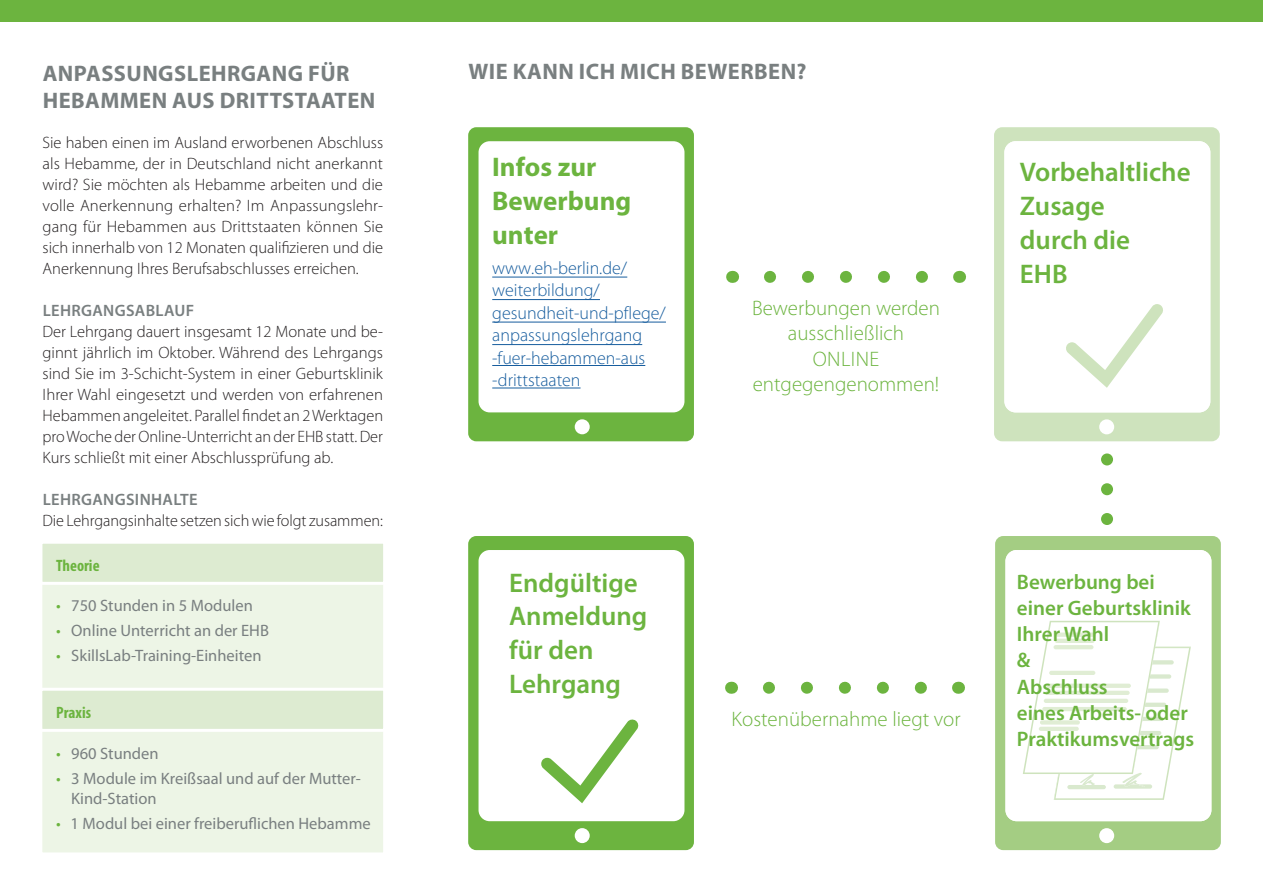
<style>
.page{position:relative;width:1263px;height:893px;background:#fff}
.page>*{position:absolute;margin:0;border:0;box-sizing:border-box;transform-origin:0 0}
.Blocksatz{font:600 27px/33.8px "Myriad Pro";color:#6cb43f}
.Blocksatz-2{font:700 27px/33.8px "Myriad Pro";color:#6cb43f}
.Headline2{font:700 22.5px/27px "Myriad Pro";letter-spacing:.02em;color:#797f80}
.Blocksatz-3{font:600 21px/26.2px "Myriad Pro";color:#6cb43f}
.Headline1{font:300 21px/25.2px "Myriad Pro";color:#6cb43f;text-align:center}
.Blocksatz-4{font:300 18px/22.5px "Myriad Pro";color:#175d9e}
.Blocksatz2{font:300 16.5px/21px "Myriad Pro";color:#231f20;text-align:justify}
.Blocksatz-5{font:300 16.5px/21px "Myriad Pro";color:#231f20;text-align:justify}
.Blocksatz-6{font:16.5px/20.5px "Myriad Pro";color:#797f80}
.Headline2-2{font:600 16.5px "Myriad Pro";letter-spacing:.02em;color:#797f80}
.Headline2_Kopie{font:600 16.5px "Myriad Pro";letter-spacing:.02em;color:#797f80}
.Blocksatz-7{font:700 condensed 16.5px "Myriad Pro";color:#6cb43f}
.s1{color:#6cb43f}
</style>
<div class="page">
<div style="left:39px;top:540px;width:347px;height:315px;background:#edf5e6;border:3px solid #fff"></div>
<div style="left:0;top:0;width:1263px;height:21px;background:#6cb43f"></div>
<div style="left:39px;top:541px;width:347px;height:44px;background:#ddebd1;border:3px solid #fff"></div>
<div style="left:39px;top:688px;width:347px;height:44px;background:#ddebd1;border:3px solid #fff"></div>
<svg style="left:770px;top:271px;width:158px;height:12px"></svg>
<svg style="left:732px;top:271px;width:1px;height:12px"></svg>
<svg style="left:959px;top:271px;width:1px;height:12px"></svg>
<svg style="left:769px;top:682px;width:158px;height:12px"></svg>
<svg style="left:731px;top:682px;width:1px;height:12px"></svg>
<svg style="left:958px;top:682px;width:1px;height:12px"></svg>
<div style="left:468px;top:127px;width:226px;height:314px;background:#6cb43f;border-radius:8px"></div>
<div style="left:478px;top:141px;width:206px;height:271px;background:#fff;border-radius:11px"></div>
<div style="left:575px;top:419px;width:15px;height:15px;background:#fff;border-radius:50%"></div>
<div style="left:468px;top:536px;width:226px;height:314px;background:#6cb43f;border-radius:8px"></div>
<div style="left:478px;top:550px;width:206px;height:271px;background:#fff;border-radius:11px"></div>
<div style="left:575px;top:828px;width:15px;height:15px;background:#fff;border-radius:50%"></div>
<svg style="left:994px;top:127px;width:226px;height:314px;background:#cfe3be"></svg>
<div style="left:1004px;top:141px;width:206px;height:271px;background:#fff;border-radius:11px"></div>
<div style="left:1099px;top:419px;width:15px;height:15px;background:#fff;border-radius:50%"></div>
<svg style="left:995px;top:536px;width:226px;height:314px;background:#a6ce86"></svg>
<div style="left:1005px;top:550px;width:206px;height:271px;background:#fff;border-radius:11px"></div>
<div style="left:1099px;top:828px;width:15px;height:15px;background:#fff;border-radius:50%"></div>
<svg style="left:1023px;top:621px;width:168px;height:179px"></svg>
<div style="left:1056px;top:632px;width:40px;height:5px;background:#e0edd4;border-radius:2px"></div>
<hr style="left:1055px;top:639px;width:40px;height:4px;background:#e0edd4;border-radius:2px">
<hr style="left:1053px;top:645px;width:40px;height:4px;background:#e0edd4;border-radius:2px">
<div style="left:1040px;top:720px;width:40px;height:5px;background:#e0edd4;border-radius:2px"></div>
<hr style="left:1039px;top:727px;width:40px;height:4px;background:#e0edd4;border-radius:2px">
<hr style="left:1049px;top:671px;width:46px;height:4px;background:#e0edd4;border-radius:2px">
<hr style="left:1046px;top:684px;width:85px;height:4px;background:#e0edd4;border-radius:2px">
<hr style="left:1045px;top:691px;width:85px;height:4px;background:#e0edd4;border-radius:2px">
<hr style="left:1044px;top:699px;width:84px;height:4px;background:#e0edd4;border-radius:2px">
<hr style="left:1042px;top:707px;width:85px;height:4px;background:#e0edd4;border-radius:2px">
<svg style="left:1101px;top:453px;width:12px;height:72px"></svg>
<svg style="left:541px;top:719px;width:98px;height:84px"></svg>
<svg style="left:1066px;top:304px;width:97px;height:84px"></svg>
<hr style="left:492px;top:365px;width:153px;height:1px;background:#175d9e">
<hr style="left:492px;top:388px;width:88px;height:1px;background:#175d9e">
<hr style="left:492px;top:277px;width:135px;height:1px;background:#175d9e">
<hr style="left:492px;top:299px;width:108px;height:1px;background:#175d9e">
<hr style="left:492px;top:322px;width:174px;height:1px;background:#175d9e">
<hr style="left:492px;top:344px;width:150px;height:1px;background:#175d9e">
<p class="Headline2" style="left:43px;top:59px;width:334px">ANPASSUNGSLEHRGANG FÜR<br>HEBAMMEN AUS DRITTSTAATEN</p>
<p class="Blocksatz-5" style="left:43px;top:132px;width:342px">Sie haben einen im Ausland erworbenen Abschluss als Hebamme, der in Deutschland nicht anerkannt wird? Sie möchten als Hebamme arbeiten und die volle Anerkennung erhalten? Im Anpassungslehr&shy;gang für Hebammen aus Drittstaaten können Sie sich innerhalb von 12 Monaten qualifizieren und die Anerkennung Ihres Berufsabschlusses erreichen.</p>
<p class="Headline2_Kopie" style="left:43px;top:300px;width:153px">LEHRGANGSABLAUF</p>
<p class="Blocksatz2" style="left:43px;top:321px;width:342px">Der Lehrgang dauert insgesamt 12 Monate und be&shy;ginnt jährlich im Oktober. Während des Lehrgangs sind Sie im 3-Schicht-System in einer Geburtsklinik Ihrer Wahl eingesetzt und werden von erfahrenen Hebammen angeleitet. Parallel findet an 2 Werktagen pro Woche der Online-Unterricht an der EHB statt. Der Kurs schließt mit einer Abschlussprüfung ab.</p>
<p class="Headline2-2" style="left:43px;top:489px;width:157px">LEHRGANGSINHALTE</p>
<p class="Blocksatz2" style="left:43px;top:510px;width:342px">Die Lehrgangsinhalte setzen sich wie folgt zusammen:</p>
<p class="Blocksatz-7" style="left:56px;top:555px;width:45px">Theorie</p>
<p class="Blocksatz-6" style="left:56px;top:595px;width:198px"><span class="s1">•</span> 750 Stunden in 5 Modulen</p>
<p class="Blocksatz-6" style="left:56px;top:620px;width:214px"><span class="s1">•</span> Online Unterricht an der EHB</p>
<p class="Blocksatz-6" style="left:56px;top:645px;width:207px"><span class="s1">•</span> SkillsLab-Training-Einheiten</p>
<p class="Blocksatz-7" style="left:56px;top:702px;width:36px">Praxis</p>
<p class="Blocksatz-6" style="left:56px;top:743px;width:104px"><span class="s1">•</span> 960 Stunden</p>
<p class="Blocksatz-6" style="left:71px;top:768px;width:291px;text-indent:-15px"><span class="s1">•</span> 3 Module im Kreißsaal und auf der Mutter-<br>Kind-Station</p>
<p class="Blocksatz-6" style="left:56px;top:813px;width:316px"><span class="s1">•</span> 1 Modul bei einer freiberuflichen Hebamme</p>
<p class="Headline2" style="left:468px;top:57px;width:340px">WIE KANN ICH MICH BEWERBEN?</p>
<p class="Blocksatz-2" style="left:492px;top:149px;width:141px">Infos zur<br>Bewerbung unter</p>
<p class="Blocksatz-4" style="left:492px;top:256px;width:175px">www.eh-berlin.de/ weiterbildung/ gesundheit- und-pflege/ anpassungslehrgang -fuer-hebammen-aus -drittstaaten</p>
<p class="Headline1" style="left:752px;top:295px;width:189px">Bewerbungen werden ausschließlich<br>ONLINE entgegengenommen!</p>
<p class="Blocksatz" style="left:1020px;top:155px;width:172px">Vorbehaltliche<br>Zusage</p>
<p class="Blocksatz" style="left:1020px;top:222px;width:112px">durch die</p>
<p class="Blocksatz" style="left:1020px;top:256px;width:49px">EHB</p>
<p class="Blocksatz" style="left:509px;top:565px;width:130px">Endgültige</p>
<p class="Blocksatz" style="left:509px;top:599px;width:140px">Anmeldung für den<br>Lehrgang</p>
<p class="Headline1" style="left:732px;top:706px;width:231px">Kostenübernahme liegt vor</p>
<p class="Blocksatz-3" style="left:1017px;top:568px;width:139px">Bewerbung bei</p>
<p class="Blocksatz-3" style="left:1017px;top:594px;width:175px">einer Geburtsklinik<br>Ihrer Wahl</p>
<p class="Blocksatz-3" style="left:1017px;top:647px;width:179px">&amp;<br>Abschluss<br>eines Arbeits- oder<br>Praktikumsvertrags</p>
</div>
